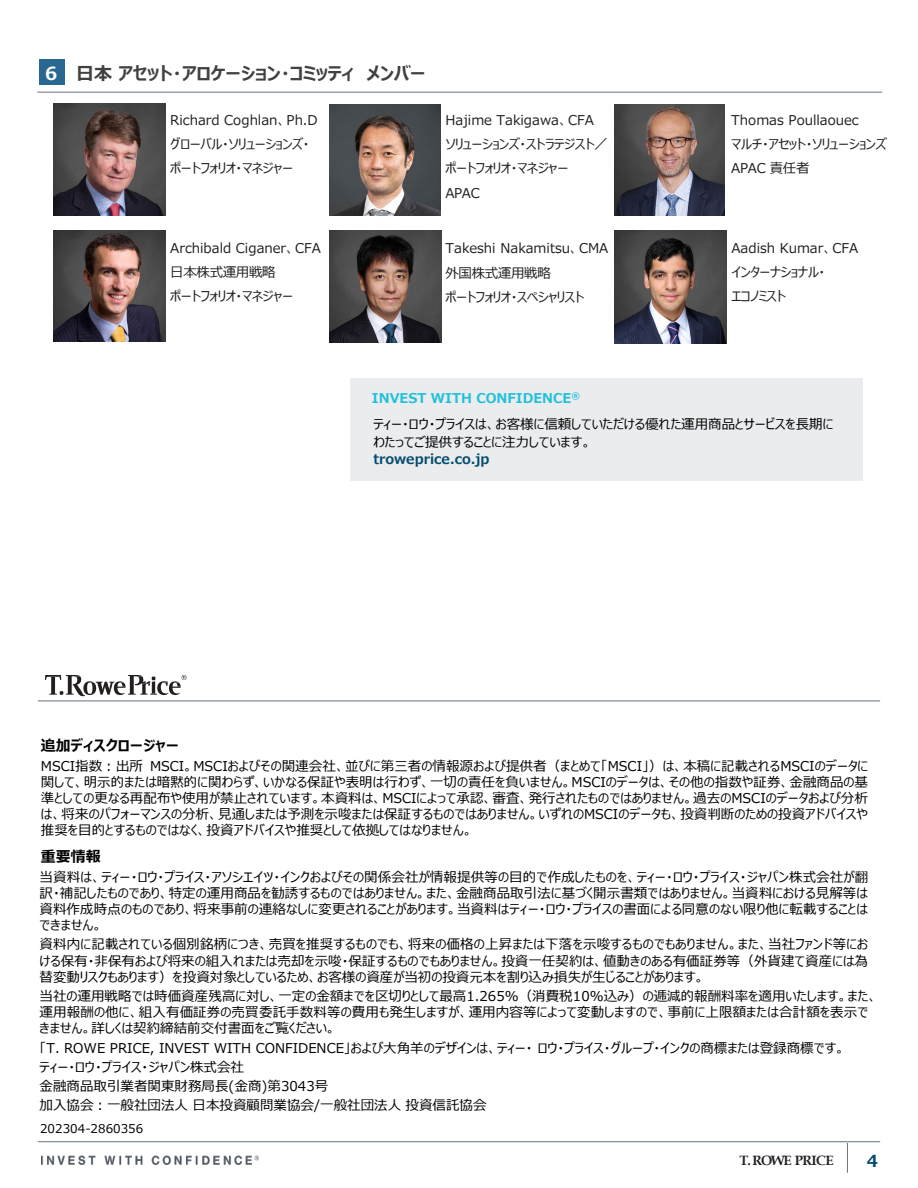
<style>
.page{position:relative;width:918px;height:1188px;background:#fff}
.page>*{position:absolute;margin:0;border:0;box-sizing:border-box;transform-origin:0 0}
.t1{font:700 18px "Meiryo UI";letter-spacing:-.005em;color:#414042}
.t2{font:700 16.5px "Meiryo UI";color:#054c70}
.t3{font:700 15px "Meiryo UI";color:#000}
.t4{font:13.5px/16.2px "Meiryo UI";color:#000}
.t5{font:13.5px/24.3px "Meiryo UI";letter-spacing:-.02em;color:#231f20}
.t6{font:700 13.5px "Meiryo UI";color:#054c70}
.t7{font:700 13.5px "Book Antiqua";letter-spacing:-.04em;color:#231f20}
.t8{font:12px "Meiryo UI";letter-spacing:.005em;color:#000}
.s1{color:#fff}
.s2{font-weight:700;color:#1fc0da}
</style>
<div class="page">
<div style="left:40px;top:60px;width:25px;height:25px;background:#286790"></div>
<hr style="left:37px;top:92px;width:845px;height:1px;background:#66717e">
<hr style="left:38px;top:701px;width:842px;height:1px;background:#66717e">
<svg style="left:45px;top:675px;width:142px;height:21px"></svg>
<img style="left:53px;top:231px;width:112px;height:111px">
<img style="left:614px;top:231px;width:112px;height:112px">
<img style="left:614px;top:105px;width:111px;height:111px">
<img style="left:330px;top:231px;width:111px;height:111px">
<img style="left:53px;top:104px;width:112px;height:112px">
<div style="left:350px;top:378px;width:513px;height:103px;background:#eaecee"></div>
<img style="left:330px;top:105px;width:110px;height:111px">
<hr style="left:38px;top:1141px;width:842px;height:1px;background:#66717e">
<img style="left:41px;top:1155px;width:217px;height:10px">
<hr style="left:847px;top:1143px;width:1px;height:30px;background:#66717e">
<h1 class="t1" style="left:45px;top:61px;width:382px"><span class="s1">6</span> 日本アセット・アロケーション・コミッティ メンバー</h1>
<p class="t5" style="left:170px;top:108px;width:149px">Richard Coghlan、Ph.Dグローバル・ソリューションズ・ポートフォリオ・マネジャー</p>
<p class="t5" style="left:445px;top:108px;width:164px">Hajime Takigawa、CFA<br>ソリューションズ・ストラテジスト／ポートフォリオ・マネジャー<br>APAC</p>
<p class="t5" style="left:170px;top:236px;width:152px">Archibald Ciganer、CFA日本株式運用戦略<br>ポートフォリオ・マネジャー</p>
<p class="t5" style="left:445px;top:237px;width:164px">Takeshi Nakamitsu、CMA外国株式運用戦略<br>ポートフォリオ・スペシャリスト</p>
<p class="t5" style="left:731px;top:108px;width:157px">Thomas Poullaouec<br>マルチ・アセット・ソリューションズ<br>APAC 責任者</p>
<p class="t5" style="left:731px;top:236px;width:129px">Aadish Kumar、CFAインターナショナル・<br>エコノミスト</p>
<p class="t4" style="left:372px;top:386px;width:463px;line-height:25.8px"><span class="s2">INVEST WITH CONFIDENCE</span><sup>®<br></sup>ティー・ロウ・プライスは、お客様に信頼していただける優れた運用商品とサービスを長期に</p>
<p class="t4" style="left:373px;top:435px;width:219px">わたってご提供することに注力しています。</p>
<p class="t6" style="left:373px;top:450px;width:118px">troweprice.co.jp</p>
<p class="t3" style="left:41px;top:735px;width:140px">追加ディスクロージャー</p>
<p class="t4" style="left:41px;top:758px;width:829px;text-align:justify">MSCI指数：出所 MSCI。MSCIおよびその関連会社、並びに第三者の情報源および提供者（まとめて「MSCI」）は、本稿に記載されるMSCIのデータに関して、明示的または暗黙的に関わらず、いかなる保証や表明は行わず、一切の責任を負いません。MSCIのデータは、その他の指数や証券、金融商品の基準としての更なる再配布や使用が禁止されています。本資料は、MSCIによって承認、審査、発行されたものではありません。過去のMSCIのデータおよび分析は、将来のパフォーマンスの分析、見通しまたは予測を示唆または保証するものではありません。いずれのMSCIのデータも、投資判断のための投資アドバイスや推奨を目的とするものではなく、投資アドバイスや推奨として依拠してはなりません。</p>
<p class="t3" style="left:41px;top:846px;width:61px">重要情報</p>
<p class="t4" style="left:40px;top:869px;width:830px;text-align:justify">当資料は、ティー・ロウ・プライス・アソシエイツ・インクおよびその関係会社が情報提供等の目的で作成したものを、ティー・ロウ・プライス・ジャパン株式会社が翻訳・補記したものであり、特定の運用商品を勧誘するものではありません。また、金融商品取引法に基づく開示書類ではありません。当資料における見解等は資料作成時点のものであり、将来事前の連絡なしに変更されることがあります。当資料はティー・ロウ・プライスの書面による同意のない限り他に転載することはできません。</p>
<p class="t4" style="left:40px;top:937px;width:830px;text-align:justify">資料内に記載されている個別銘柄につき、売買を推奨するものでも、将来の価格の上昇または下落を示唆するものでもありません。また、当社ファンド等における保有・非保有および将来の組入れまたは売却を示唆・保証するものでもありません。投資一任契約は、値動きのある有価証券等（外貨建て資産には為替変動リスクもあります）を投資対象としているため、お客様の資産が当初の投資元本を割り込み損失が生じることがあります。</p>
<p class="t4" style="left:40px;top:989px;width:839px">当社の運用戦略では時価資産残高に対し、一定の金額までを区切りとして最高1.265%（消費税10%込み）の逓減的報酬料率を適用いたします。また、運用報酬の他に、組入有価証券の売買委託手数料等の費用も発生しますが、運用内容等によって変動しますので、事前に上限額または合計額を表示できません。詳しくは契約締結前交付書面をご覧ください。</p>
<p class="t4" style="left:40px;top:1039px;width:807px;line-height:19.2px">「T. ROWE PRICE, INVEST WITH CONFIDENCE」および大角羊のデザインは、ティー・ロウ・プライス・グループ・インクの商標または登録商標です。ティー・ロウ・プライス・ジャパン株式会社<br>金融商品取引業者関東財務局長(金商)第3043号<br>加入協会：一般社団法人日本投資顧問業協会/一般社団法人投資信託協会</p>
<p class="t8" style="left:40px;top:1120px;width:105px">202304-2860356</p>
<p class="t7" style="left:739px;top:1151px;width:96px">T. ROWE PRICE</p>
<p class="t2" style="left:867px;top:1149px;width:13px">4</p>
</div>
